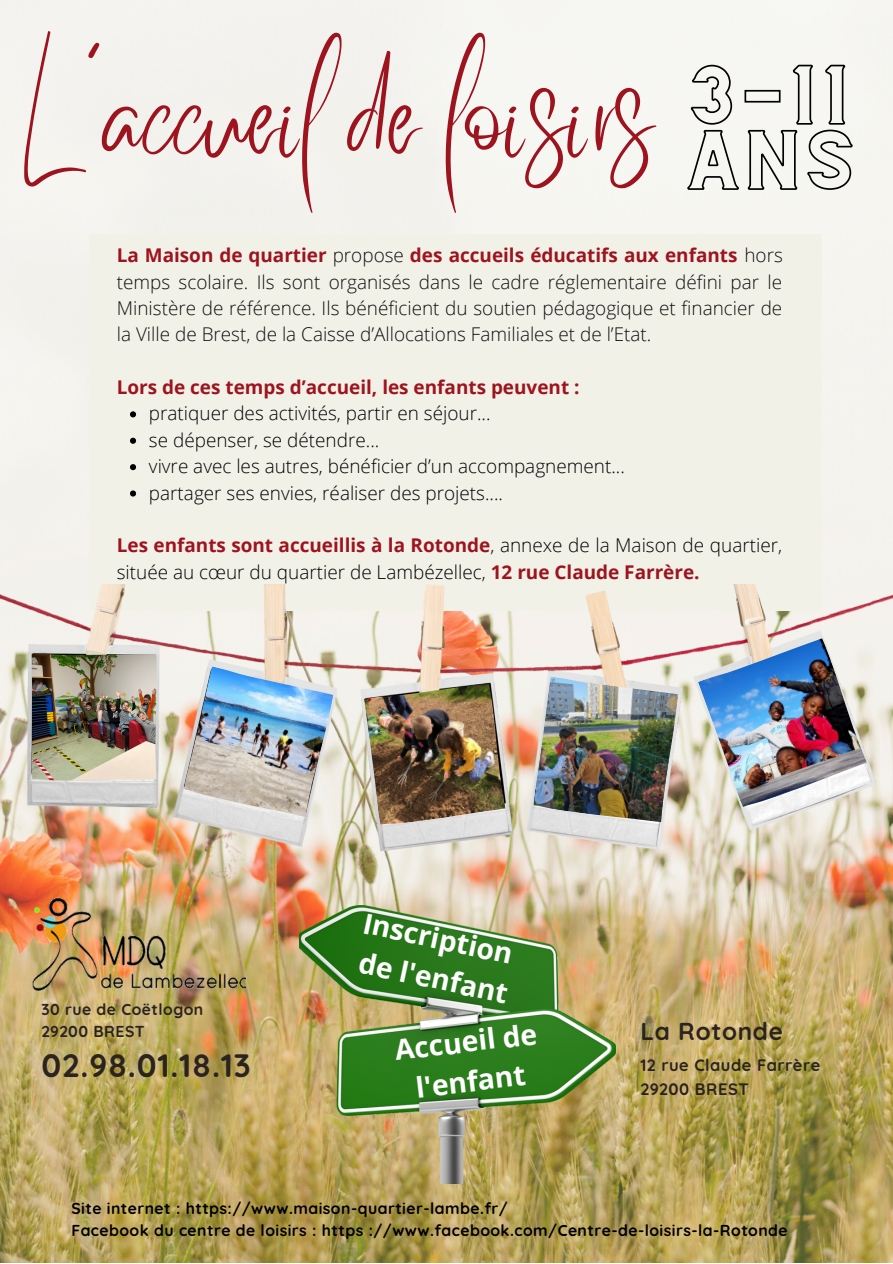
<style>
.page{position:relative;width:893px;height:1264px;background:#fff}
.page>*{position:absolute;margin:0;border:0;box-sizing:border-box;transform-origin:0 0}
.t1{font:93.75px "Better Saturday";color:#9d141f}
.t2{font:700 32.25px "Quicksand";letter-spacing:.03em;color:#2a2320}
.t3{font:700 28.2px/39.3px "Open Sans";color:#fff}
.t4{font:700 24.3px "Quicksand";letter-spacing:.03em;color:#2a2320}
.t5{font:300 18.9px/26.4px "Open Sans";color:#000}
.t6{font:300 18.9px/26.4px "Open Sans";color:#0f0f0f;text-align:justify}
.t7{font:700 18.9px "Open Sans";color:#9d141f}
.t8{font:700 16.5px/23.9px "Quicksand";letter-spacing:.03em;color:#2a2320}
.t9{font:700 15.75px/22.5px "Quicksand";letter-spacing:.03em;color:#000}
.t10{font:700 15.75px/22.5px "Quicksand";letter-spacing:.03em;color:#2a2320}
.s1{font-weight:700;color:#9d141f}
</style>
<div class="page">
<img style="left:0;top:0;width:892px;height:1262px">
<img style="left:32px;top:891px;width:213px;height:110px">
<div style="left:89px;top:234px;width:732px;height:376px;background:#f2f1e8"></div>
<svg style="left:130px;top:411px;width:6px;height:6px"></svg>
<svg style="left:130px;top:438px;width:6px;height:6px"></svg>
<svg style="left:130px;top:464px;width:6px;height:6px"></svg>
<svg style="left:130px;top:490px;width:6px;height:6px"></svg>
<img style="left:0;top:584px;width:892px;height:296px">
<img style="left:184px;top:666px;width:149px;height:151px">
<img style="left:32px;top:653px;width:125px;height:127px">
<img style="left:364px;top:683px;width:141px;height:141px">
<img style="left:533px;top:676px;width:144px;height:146px">
<img style="left:698px;top:638px;width:168px;height:169px">
<svg style="left:686px;top:64px;width:168px;height:127px"></svg>
<img style="left:299px;top:905px;width:316px;height:278px">
<h1 class="t1" style="left:20px;top:100px;width:636px">L'accueil de loisirs</h1>
<p class="t6" style="left:117px;top:242px;width:667px"><span class="s1">La Maison de quartier</span> propose <span class="s1">des accueils éducatifs aux enfants</span> hors temps scolaire. Ils sont organisés dans le cadre réglementaire défini par le Ministère de référence. Ils bénéficient du soutien pédagogique et financier de la Ville de Brest, de la Caisse d’Allocations Familiales et de l’Etat.</p>
<p class="t7" style="left:117px;top:374px;width:464px">Lors de ces temps d’accueil, les enfants peuvent :</p>
<p class="t5" style="left:149px;top:400px;width:477px">pratiquer des activités, partir en séjour...<br>se dépenser, se détendre...<br>vivre avec les autres, bénéficier d’un accompagnement... partager ses envies, réaliser des projets....</p>
<p class="t5" style="left:117px;top:532px;width:666px"><span class="s1">Les enfants sont accueillis à la Rotonde</span>, annexe de la Maison de quartier, située au cœur du quartier de Lambézellec, <span class="s1">12 rue Claude Farrère.</span></p>
<p class="t10" style="left:41px;top:997px;width:163px">30 rue de Coëtlogon<br>29200 BREST</p>
<h2 class="t2" style="left:41px;top:1044px;width:211px">02.98.01.18.13</h2>
<h3 class="t3" style="left:367px;top:902px;width:157px;rotate:12deg">Inscription de l'enfant</h3>
<h3 class="t3" style="left:392px;top:1030px;width:144px;text-align:center;rotate:-7deg">Accueil de l'enfant</h3>
<p class="t4" style="left:640px;top:1016px;width:144px">La Rotonde</p>
<p class="t8" style="left:640px;top:1053px;width:181px">12 rue Claude Farrère<br>29200 BREST</p>
<p class="t9" style="left:71px;top:1196px;width:717px">Site internet : https://www.maison-quartier-lambe.fr/<br>Facebook du centre de loisirs : https ://www.facebook.com/Centre-de-loisirs-la-Rotonde</p>
</div>
